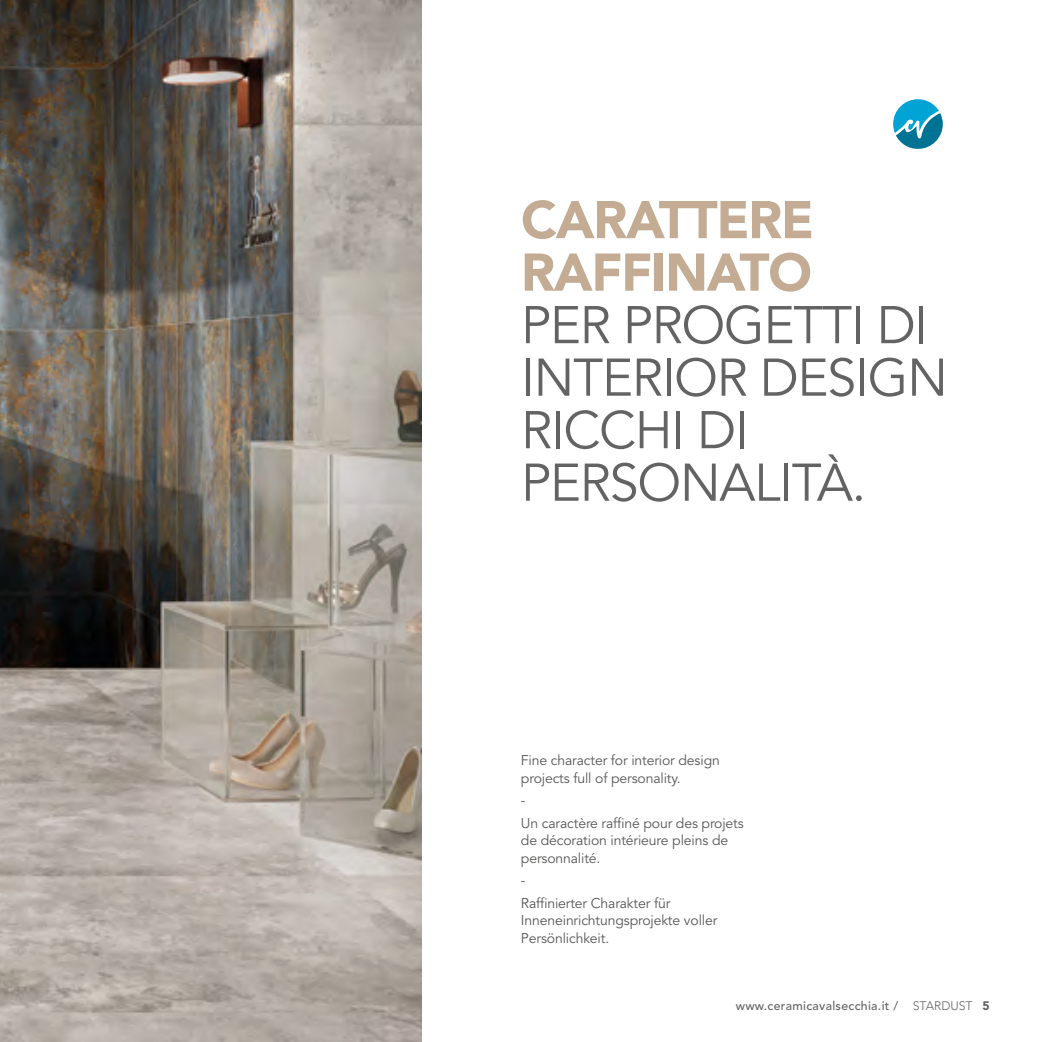
<style>
.page{position:relative;width:1042px;height:1042px;background:#fff}
.page>*{position:absolute;margin:0;border:0;box-sizing:border-box;transform-origin:0 0}
.t1{font:52.5px/52.5px "Avenir LT Std";letter-spacing:-.025em;color:#646363}
.t2{font:900 52.5px/52.5px "Avenir LT Std";letter-spacing:-.025em;color:#c3ac93}
.t3{font:14px/17.5px "Avenir LT Std";letter-spacing:-.01em;color:#575756}
.t4{font:500 12.25px "Avenir LT Std";letter-spacing:.025em;color:#646363}
.s1{font-weight:300}
.s2{font-weight:900}
</style>
<div class="page">
<img style="left:0;top:0;width:422px;height:1042px">
<svg style="left:893px;top:99px;width:50px;height:50px"></svg>
<h1 class="t2" style="left:521px;top:193px;width:294px">CARATTERE<br>RAFFINATO</h1>
<h1 class="t1" style="left:521px;top:300px;width:428px">PER PROGETTI DI<br>INTERIOR DESIGN<br>RICCHI DI<br>PERSONALITÀ.</h1>
<p class="t3" style="left:521px;top:752px;width:200px">Fine character for interior design projects full of personality.</p>
<p class="t3" style="left:521px;top:790px;width:224px;line-height:22.4px">-<br>Un caractère raffiné pour des projets</p>
<p class="t3" style="left:521px;top:832px;width:209px">de décoration intérieure pleins de personnalité.</p>
<p class="t3" style="left:521px;top:869px;width:151px;line-height:22.4px">-<br>Raffinierter Charakter für</p>
<p class="t3" style="left:521px;top:912px;width:198px">Inneneinrichtungsprojekte voller<br>Persönlichkeit.</p>
<p class="t4" style="left:736px;top:998px;width:256px">www.ceramicavalsecchia.it / <span class="s1">STARDUST</span> <span class="s2">5</span></p>
</div>
